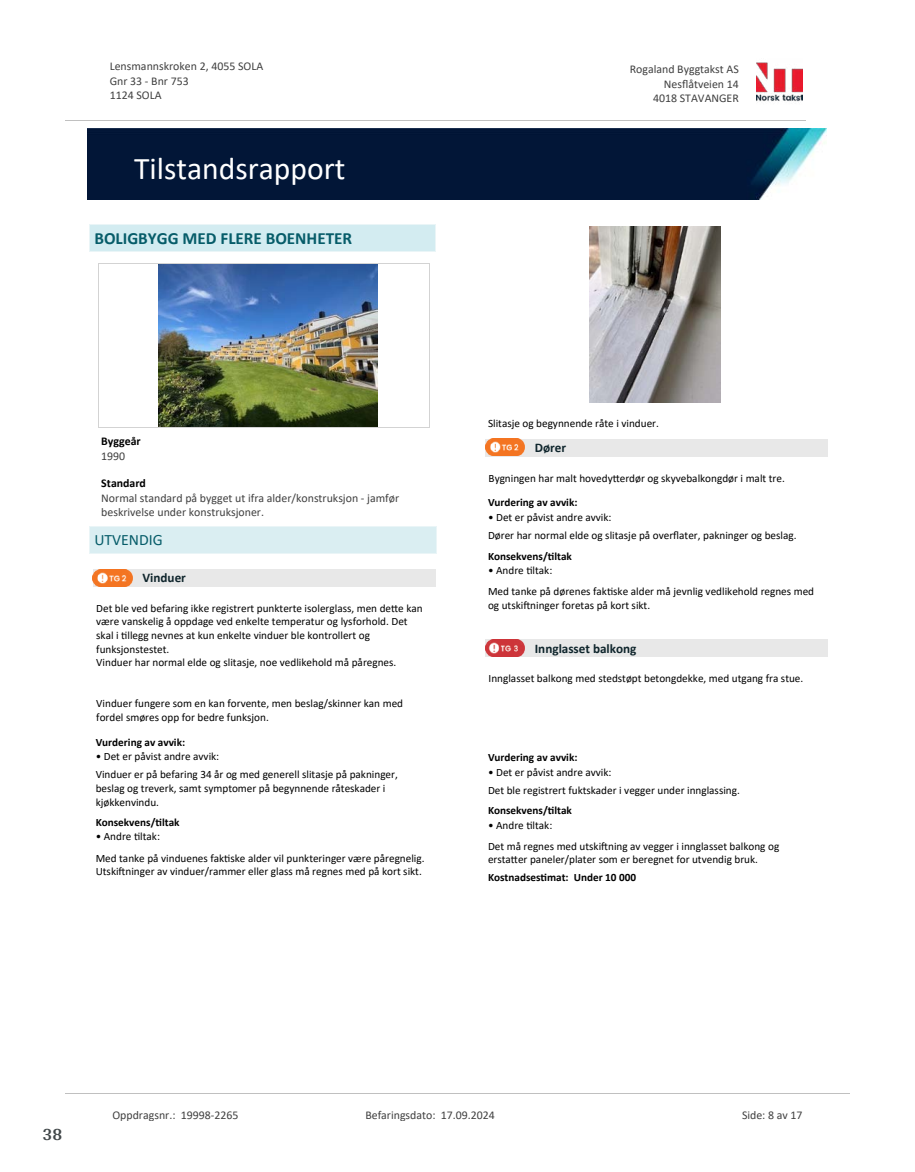
<style>
.page{position:relative;width:915px;height:1172px;background:#fff}
.page>*{position:absolute;margin:0;border:0;box-sizing:border-box;transform-origin:0 0}
.t1{font:31.65px "Calibri";color:#fff}
.t2{font:700 18px "Arya";color:#414749}
.t3{font:700 17.1px "Calibri";color:#065c69}
.t4{font:15.75px "Calibri";color:#065c69}
.t5{font:700 13.2px "Calibri";color:#0f252c}
.t6{font:11.85px/14.5px "Calibri";color:#404040}
.t7{font:700 11.85px "Calibri";color:#000}
.t8{font:11.25px/13.6px "Calibri";color:#000}
.t9{font:700 11.25px "Calibri";color:#000}
</style>
<div class="page">
<div style="left:89px;top:527px;width:347px;height:26px;background:#daeef2"></div>
<svg style="left:89px;top:528px;width:1px;height:25px"></svg>
<svg style="left:436px;top:528px;width:1px;height:25px"></svg>
<hr style="left:89px;top:527px;width:348px;height:1px;background:#eaf5f7">
<hr style="left:89px;top:553px;width:348px;height:1px;background:#eaf5f7">
<div style="left:93px;top:569px;width:342px;height:17px;background:#e8e8e8"></div>
<img style="left:93px;top:569px;width:39px;height:17px">
<img style="left:158px;top:264px;width:219px;height:163px">
<hr style="left:98px;top:263px;width:1px;height:165px;background:#d3d3d3">
<hr style="left:429px;top:263px;width:1px;height:165px;background:#d3d3d3">
<hr style="left:98px;top:263px;width:331px;height:1px;background:#d3d3d3">
<hr style="left:98px;top:427px;width:331px;height:1px;background:#d3d3d3">
<div style="left:89px;top:224px;width:346px;height:28px;background:#d3ecf1"></div>
<svg style="left:89px;top:225px;width:1px;height:27px"></svg>
<svg style="left:435px;top:224px;width:1px;height:28px"></svg>
<hr style="left:89px;top:224px;width:346px;height:1px;background:#eaf5f7">
<hr style="left:89px;top:252px;width:346px;height:1px;background:#eaf5f7">
<img style="left:589px;top:226px;width:131px;height:176px">
<div style="left:485px;top:439px;width:342px;height:17px;background:#e8e8e8"></div>
<img style="left:485px;top:439px;width:39px;height:17px">
<div style="left:485px;top:639px;width:342px;height:18px;background:#e8e8e8"></div>
<svg style="left:490px;top:644px;width:35px;height:13px"></svg>
<img style="left:485px;top:639px;width:39px;height:17px">
<img style="left:756px;top:62px;width:46px;height:40px">
<hr style="left:65px;top:120px;width:740px;height:1px;background:#c0c0c0">
<img style="left:88px;top:129px;width:738px;height:71px">
<hr style="left:65px;top:1093px;width:784px;height:1px;background:#c0c0c0">
<p class="t6" style="left:110px;top:59px;width:155px">Lensmannskroken 2, 4055 SOLA<br>Gnr 33 - Bnr 753<br>1124 SOLA</p>
<p class="t6" style="left:629px;top:62px;width:110px">Rogaland Byggtakst AS</p>
<p class="t6" style="left:663px;top:76px;width:76px">Nes昀氀åtveien 14</p>
<p class="t6" style="left:653px;top:91px;width:87px">4018 STAVANGER</p>
<h1 class="t1" style="left:134px;top:147px;width:213px">Tilstandsrapport</h1>
<h3 class="t3" style="left:94px;top:226px;width:259px">BOLIGBYGG MED FLERE BOENHETER</h3>
<p class="t7" style="left:101px;top:433px;width:41px">Byggeår</p>
<p class="t6" style="left:101px;top:448px;width:26px">1990</p>
<p class="t7" style="left:101px;top:475px;width:46px">Standard</p>
<p class="t6" style="left:101px;top:490px;width:299px">Normal standard på bygget ut ifra alder/konstruksjon - jamfør beskrivelse under konstruksjoner.</p>
<h3 class="t4" style="left:94px;top:529px;width:70px">UTVENDIG</h3>
<p class="t5" style="left:142px;top:569px;width:45px">Vinduer</p>
<p class="t8" style="left:96px;top:601px;width:328px">Det ble ved befaring ikke registrert punkterte isolerglass, men de琀琀e kan være vanskelig å oppdage ved enkelte temperatur og lysforhold. Det skal i 琀椀llegg nevnes at kun enkelte vinduer ble kontrollert og funksjonstestet.<br>Vinduer har normal elde og slitasje, noe vedlikehold må påregnes.</p>
<p class="t8" style="left:96px;top:696px;width:308px">Vinduer fungere som en kan forvente, men beslag/skinner kan med fordel smøres opp for bedre funksjon.</p>
<p class="t9" style="left:96px;top:734px;width:91px">Vurdering av avvik:</p>
<p class="t8" style="left:96px;top:747px;width:303px;line-height:18.5px">• Det er påvist andre avvik:<br>Vinduer er på befaring 34 år og med generell slitasje på pakninger,</p>
<p class="t8" style="left:96px;top:781px;width:291px">beslag og treverk, samt symptomer på begynnende råteskader i kjøkkenvindu.</p>
<p class="t9" style="left:96px;top:814px;width:85px">Konsekvens/琀椀ltak</p>
<p class="t8" style="left:96px;top:826px;width:330px;line-height:21px">• Andre 琀椀ltak:<br>Med tanke på vinduenes fak琀椀ske alder vil punkteringer være påregnelig.</p>
<p class="t8" style="left:96px;top:864px;width:327px">Utski昀琀ninger av vinduer/rammer eller glass må regnes med på kort sikt.</p>
<p class="t8" style="left:488px;top:416px;width:172px">Slitasje og begynnende råte i vinduer.</p>
<p class="t5" style="left:534px;top:439px;width:33px">Dører</p>
<p class="t8" style="left:488px;top:471px;width:298px">Bygningen har malt hovedy琀琀erdør og skyvebalkongdør i malt tre.</p>
<p class="t9" style="left:488px;top:495px;width:91px">Vurdering av avvik:</p>
<p class="t8" style="left:488px;top:507px;width:310px;line-height:18.5px">• Det er påvist andre avvik:<br>Dører har normal elde og slitasje på over昀氀ater, pakninger og beslag.</p>
<p class="t9" style="left:488px;top:548px;width:85px">Konsekvens/琀椀ltak</p>
<p class="t8" style="left:488px;top:559px;width:327px;line-height:21px">• Andre 琀椀ltak:<br>Med tanke på dørenes fak琀椀ske alder må jevnlig vedlikehold regnes med</p>
<p class="t8" style="left:488px;top:598px;width:164px">og utski昀琀ninger foretas på kort sikt.</p>
<p class="t5" style="left:534px;top:639px;width:103px">Innglasset balkong</p>
<p class="t8" style="left:488px;top:671px;width:316px">Innglasset balkong med stedstøpt betongdekke, med utgang fra stue.</p>
<p class="t9" style="left:488px;top:749px;width:91px">Vurdering av avvik:</p>
<p class="t8" style="left:488px;top:762px;width:253px;line-height:18.5px">• Det er påvist andre avvik:<br>Det ble registrert fuktskader i vegger under innglassing.</p>
<p class="t9" style="left:488px;top:803px;width:85px">Konsekvens/琀椀ltak</p>
<p class="t8" style="left:488px;top:814px;width:293px;line-height:21px">• Andre 琀椀ltak:<br>Det må regnes med utski昀琀ning av vegger i innglasset balkong og</p>
<p class="t8" style="left:488px;top:853px;width:271px">ersta琀琀er paneler/plater som er beregnet for utvendig bruk.</p>
<p class="t9" style="left:488px;top:869px;width:149px">Kostnadses琀椀mat: Under 10 000</p>
<h2 class="t2" style="left:43px;top:1123px;width:21px">38</h2>
<p class="t6" style="left:112px;top:1107px;width:127px">Oppdragsnr.: 19998-2265</p>
<p class="t6" style="left:365px;top:1107px;width:131px">Befaringsdato: 17.09.2024</p>
<p class="t6" style="left:741px;top:1107px;width:62px">Side: 8 av 17</p>
</div>
